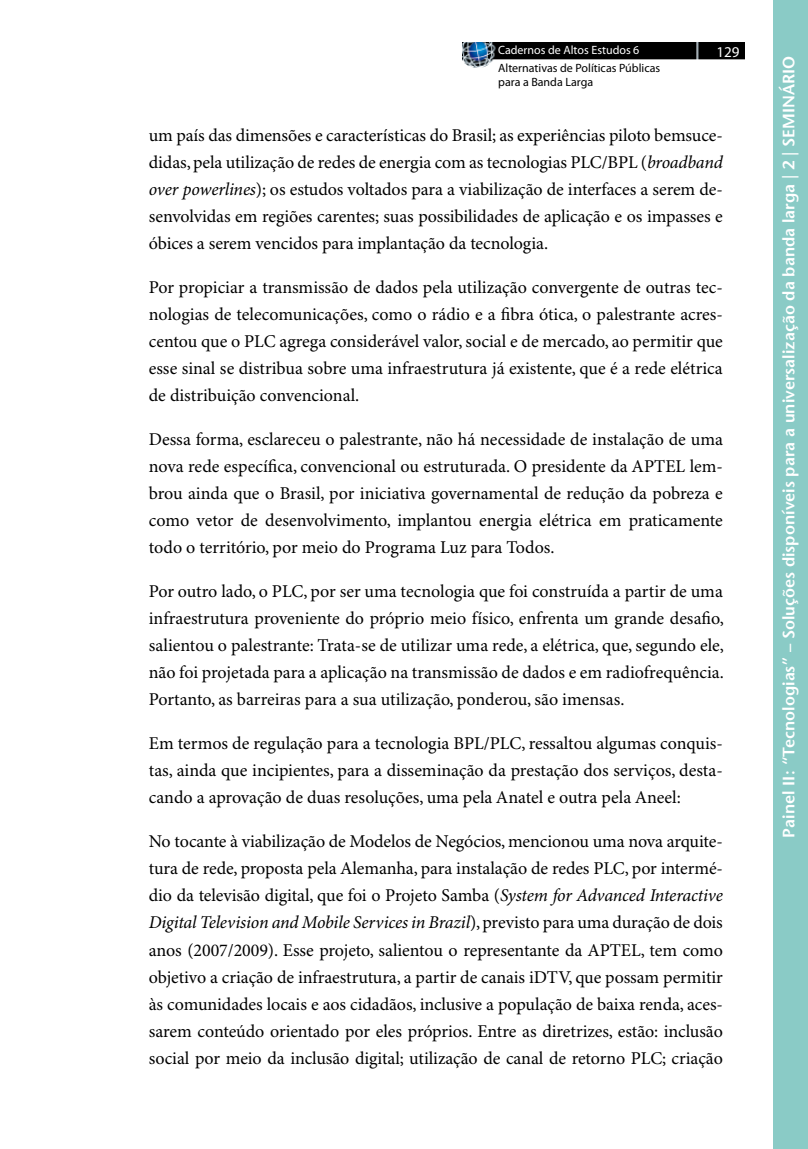
<style>
.page{position:relative;width:808px;height:1149px;background:#fff}
.page>*{position:absolute;margin:0;border:0;box-sizing:border-box;transform-origin:0 0}
.t1{font:18px/27px "Minion Pro";letter-spacing:-.005em;color:#000;text-align:justify}
.t2{font:600 16.5px "Stone Sans";letter-spacing:.005em;color:#fff}
.t3{font:15px "Myriad Pro";color:#fff}
.t4{font:12px/13.5px "Myriad Pro";color:#000}
.t5{font:12px "Myriad Pro";color:#fff}
.s1{font-style:italic}
</style>
<div class="page">
<div style="left:773px;top:0;width:35px;height:1148px;background:#8acbc6"></div>
<img style="left:462px;top:42px;width:282px;height:26px">
<p class="t5" style="left:498px;top:43px;width:143px">Cadernos de Altos Estudos 6</p>
<p class="t3" style="left:716px;top:42px;width:25px">129</p>
<p class="t4" style="left:498px;top:61px;width:164px">Alternativas de Políticas Públicas para a Banda Larga</p>
<p class="t1" style="left:149px;top:122px;width:576px">um país das dimensões e características do Brasil; as experiências piloto bemsuce&shy;didas, pela utilização de redes de energia com as tecnologias PLC/BPL (<span class="s1">broadband over powerlines</span>); os estudos voltados para a viabilização de interfaces a serem de&shy;senvolvidas em regiões carentes; suas possibilidades de aplicação e os impasses e óbices a serem vencidos para implantação da tecnologia.</p>
<p class="t1" style="left:149px;top:274px;width:576px">Por propiciar a transmissão de dados pela utilização convergente de outras tec&shy;nologias de telecomunicações, como o rádio e a fibra ótica, o palestrante acres&shy;centou que o PLC agrega considerável valor, social e de mercado, ao permitir que esse sinal se distribua sobre uma infraestrutura já existente, que é a rede elétrica de distribuição convencional.</p>
<p class="t1" style="left:149px;top:426px;width:576px">Dessa forma, esclareceu o palestrante, não há necessidade de instalação de uma nova rede específica, convencional ou estruturada. O presidente da APTEL lem&shy;brou ainda que o Brasil, por iniciativa governamental de redução da pobreza e como vetor de desenvolvimento, implantou energia elétrica em praticamente todo o território, por meio do Programa Luz para Todos.</p>
<p class="t1" style="left:149px;top:578px;width:577px">Por outro lado, o PLC, por ser uma tecnologia que foi construída a partir de uma infraestrutura proveniente do próprio meio físico, enfrenta um grande desafio, salientou o palestrante: Trata-se de utilizar uma rede, a elétrica, que, segundo ele, não foi projetada para a aplicação na transmissão de dados e em radiofrequência.<br>Portanto, as barreiras para a sua utilização, ponderou, são imensas.</p>
<p class="t1" style="left:149px;top:730px;width:575px">Em termos de regulação para a tecnologia BPL/PLC, ressaltou algumas conquis&shy;tas, ainda que incipientes, para a disseminação da prestação dos serviços, desta&shy;cando a aprovação de duas resoluções, uma pela Anatel e outra pela Aneel:</p>
<p class="t1" style="left:149px;top:828px;width:576px">No tocante à viabilização de Modelos de Negócios, mencionou uma nova arquite&shy;tura de rede, proposta pela Alemanha, para instalação de redes PLC, por intermé&shy;dio da televisão digital, que foi o Projeto Samba (<span class="s1">System for Advanced Interactive Digital Television and Mobile Services in Brazil</span>), previsto para uma duração de dois anos (2007/2009). Esse projeto, salientou o representante da APTEL, tem como objetivo a criação de infraestrutura, a partir de canais iDTV, que possam permitir às comunidades locais e aos cidadãos, inclusive a população de baixa renda, aces&shy;sarem conteúdo orientado por eles próprios. Entre as diretrizes, estão: inclusão social por meio da inclusão digital; utilização de canal de retorno PLC; criação</p>
<p class="t2" style="left:779px;top:837px;width:783px;rotate:-90deg">Painel II: “Tecnologias” – Soluções disponíveis para a universalização da banda larga | 2 | SEMINÁRIO</p>
</div>
